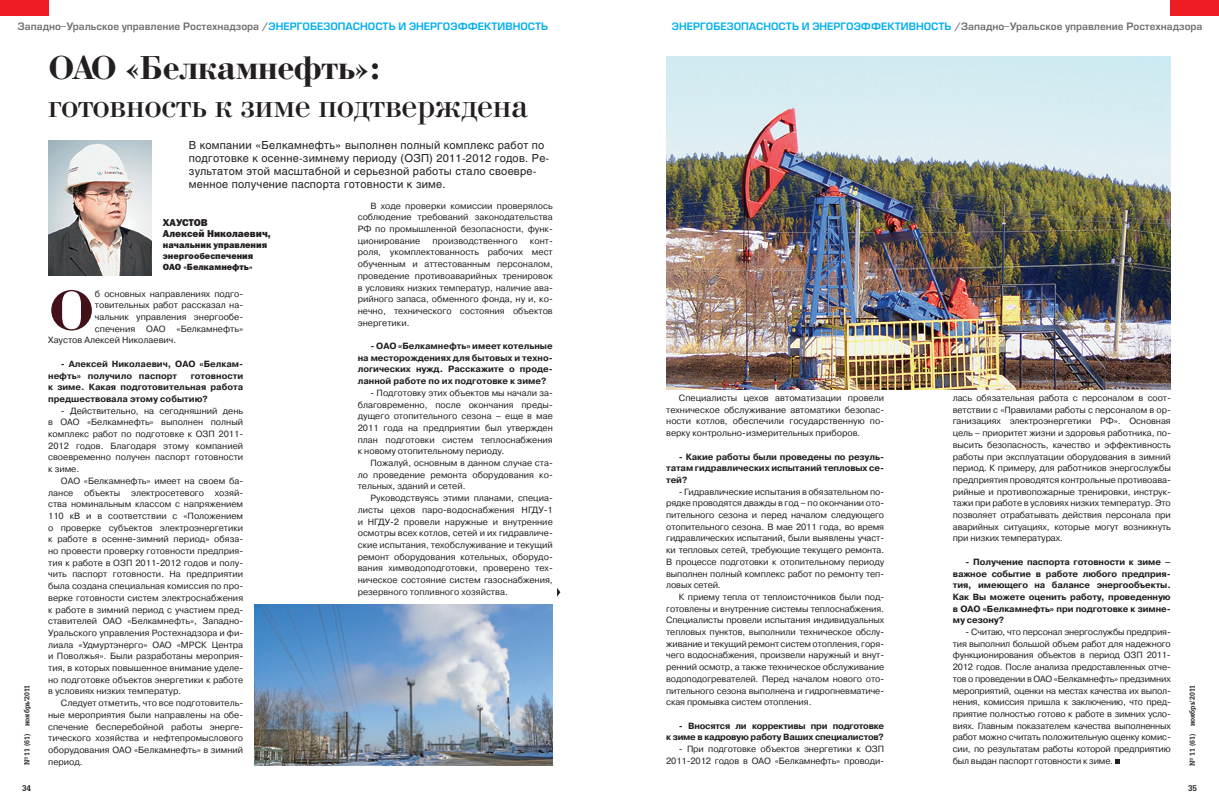
<style>
.page{position:relative;width:1219px;height:808px;background:#fff}
.page>*{position:absolute;margin:0;border:0;box-sizing:border-box;transform-origin:0 0}
.Text1{font:700 59.5px "Bodoni C";color:#43111a}
.Text1-2{font:35px "Bodoni C";color:#231f20}
.Text1-3{font:700 35px "Bodoni C";color:#231f20}
.Text1-4{font:11px/13px "Helios";letter-spacing:.02em;color:#231f20}
.t1{font:10px "Europe Demi";color:#6c6d70}
.Подпись{font:10px "Franklin Gothic Heavy C";color:#231f20}
.Text1-5{font:9px/11.7px "Pragmatica C";color:#231f20;text-align:justify}
.Text1-6{font:700 9px/11.7px "Pragmatica C";letter-spacing:-.01em;color:#231f20;text-align:justify}
.Text1-7{font:9px/11.7px "Pragmatica C";letter-spacing:-.02em;color:#231f20}
.Подпись-2{font:9px "Franklin Gothic Heavy C";color:#231f20}
.t2{font:700 8px "AG Gloria";color:#231f20}
.t3{font:700 7px "AG Gloria";color:#231f20}
.s1{color:#00aeef}
</style>
<div class="page">
<img style="left:48px;top:141px;width:103px;height:135px">
<svg style="left:1115px;top:759px;width:4px;height:5px"></svg>
<img style="left:255px;top:605px;width:298px;height:160px">
<img style="left:666px;top:57px;width:505px;height:333px">
<div style="left:1171px;top:0;width:48px;height:15px;background:#ee1d23"></div>
<div style="left:0;top:0;width:48px;height:15px;background:#ee1d23"></div>
<svg style="left:557px;top:588px;width:3px;height:9px"></svg>
<p class="t1" style="left:18px;top:20px;width:532px">Западно-Уральское управление Ростехнадзора /<span class="s1">энергобезопасность и энергоэффективность</span></p>
<p class="t1" style="left:672px;top:20px;width:532px"><span class="s1">энергобезопасность и энергоэффективность</span> /Западно-Уральское управление Ростехнадзора</p>
<p class="t3" style="left:23px;top:765px;width:82px;rotate:-90deg">№ 11 (61) ноябрь'2011</p>
<p class="t2" style="left:22px;top:784px;width:10px">34</p>
<p class="Text1-3" style="left:48px;top:50px;width:335px">ОАО «Белкамнефть»:</p>
<p class="Text1-2" style="left:48px;top:87px;width:481px">готовность к зиме подтверждена</p>
<p class="Text1-4" style="left:189px;top:139px;width:362px">В компании «Белкамнефть» выполнен полный комплекс работ по подготовке к осенне-зимнему периоду (ОЗП) 2011-2012 годов. Ре&shy;зультатом этой масштабной и серьезной работы стало своевре&shy;менное получение паспорта готовности к зиме.</p>
<p class="Подпись" style="left:163px;top:217px;width:46px">ХАУСТОВ</p>
<p class="Подпись" style="left:163px;top:228px;width:110px">Алексей Николаевич,</p>
<p class="Подпись-2" style="left:163px;top:240px;width:106px">начальник управления</p>
<p class="Подпись-2" style="left:163px;top:251px;width:92px">энергообеспечения</p>
<p class="Подпись-2" style="left:163px;top:262px;width:91px">ОАО «Белкамнефть»</p>
<p class="Text1" style="left:48px;top:279px;width:48px">О</p>
<p class="Text1-5" style="left:95px;top:288px;width:150px">б основных направлениях подго-</p>
<p class="Text1-5" style="left:95px;top:299px;width:150px">товительных работ рассказал на-</p>
<p class="Text1-5" style="left:95px;top:311px;width:150px">чальник управления энергообе-</p>
<p class="Text1-5" style="left:95px;top:323px;width:150px">спечения ОАО «Белкамнефть»</p>
<p class="Text1-5" style="left:48px;top:334px;width:130px">Хаустов Алексей Николаевич.</p>
<p class="Text1-6" style="left:48px;top:358px;width:197px;text-indent:13px">- Алексей Николаевич, ОАО «Белкам&shy;нефть» получило паспорт</p>
<p class="Text1-6" style="left:48px;top:370px;width:197px;text-indent:143px">готовности к зиме. Какая подготовительная работа предшествовала этому событию?</p>
<p class="Text1-5" style="left:48px;top:405px;width:197px;text-indent:13px">- Действительно, на сегодняшний день в ОАО «Белкамнефть» выполнен полный комплекс работ по подготовке к ОЗП 2011- 2012 годов. Благодаря этому компанией своевременно получен паспорт готовности к зиме.</p>
<p class="Text1-5" style="left:48px;top:475px;width:197px;text-align:left;text-indent:13px">ОАО «Белкамнефть» имеет на своем ба&shy;лансе объекты электросетевого хозяй&shy;ства номинальным классом с напряжением 110 кВ и в соответствии с «Положением о проверке субъектов электроэнергетики к работе в осенне-зимний период» обяза&shy;но провести проверку готовности предприя&shy;тия к работе в ОЗП 2011-2012 годов и полу&shy;чить паспорт готовности. На предприятии была создана специальная комиссия по про&shy;верке готовности систем электроснабжения к работе в зимний период с участием пред&shy;ставителей ОАО «Белкамнефть», Западно-Уральского управления Ростехнадзора и фи&shy;лиала «Удмуртэнерго» ОАО «МРСК Центра и Поволжья». Были разработаны мероприя&shy;тия, в которых повышенное внимание уделе&shy;но подготовке объектов энергетики к работе в условиях низких температур.</p>
<p class="Text1-5" style="left:48px;top:697px;width:197px;text-indent:13px">Следует отметить, что все подготовитель&shy;ные мероприятия были направлены на обе&shy;спечение бесперебойной работы энерге&shy;тического хозяйства и нефтепромыслового оборудования ОАО «Белкамнефть» в зимний период.</p>
<p class="Text1-5" style="left:358px;top:200px;width:197px;text-indent:13px">В ходе проверки комиссии проверялось соблюдение требований законодательства РФ по промышленной безопасности, функ&shy;ционирование</p>
<p class="Text1-5" style="left:358px;top:235px;width:197px;text-align:left;text-indent:172px">конт&shy;роля, укомплектованность рабочих мест обученным и аттестованным персоналом, проведение противоаварийных тренировок в условиях низких температур, наличие ава&shy;рийного запаса, обменного фонда, ну и, ко&shy;нечно, технического состояния объектов энергетики.</p>
<p class="Text1-6" style="left:358px;top:340px;width:197px;text-indent:13px">- ОАО «Белкамнефть» имеет котельные на месторождениях для бытовых и техно&shy;логических нужд. Расскажите о проде&shy;ланной работе по их подготовке к зиме?</p>
<p class="Text1-5" style="left:358px;top:387px;width:197px;text-indent:13px">- Подготовку этих объектов мы начали за&shy;благовременно, после окончания преды&shy;дущего отопительного сезона – еще в мае 2011 года на предприятии был утвержден план подготовки систем теплоснабжения к новому отопительному периоду.</p>
<p class="Text1-5" style="left:358px;top:457px;width:197px;text-indent:13px">Пожалуй, основным в данном случае ста&shy;ло проведение ремонта оборудования ко&shy;тельных, зданий и сетей.</p>
<p class="Text1-5" style="left:358px;top:492px;width:197px;text-align:left;text-indent:13px">Руководствуясь этими планами, специа&shy;листы цехов паро-водоснабжения НГДУ-1 и НГДУ-2 провели наружные и внутренние осмотры всех котлов, сетей и их гидравличе&shy;ские испытания, техобслуживание и текущий ремонт оборудования котельных, оборудо&shy;вания химводоподготовки, проверено тех&shy;ническое состояние систем газоснабжения, резервного топливного хозяйства.</p>
<p class="Text1-5" style="left:433px;top:235px;width:87px">производственного</p>
<p class="Text1-5" style="left:666px;top:392px;width:219px;text-indent:13px">Специалисты цехов автоматизации провели техническое обслуживание автоматики безопас&shy;ности котлов, обеспечили государственную по&shy;верку контрольно-измерительных приборов.</p>
<p class="Text1-6" style="left:666px;top:451px;width:219px;text-indent:13px">- Какие работы были проведены по резуль&shy;татам гидравлических испытаний тепловых се&shy;тей?</p>
<p class="Text1-5" style="left:666px;top:486px;width:219px;text-align:left;text-indent:13px">- Гидравлические испытания в обязательном по&shy;рядке проводятся дважды в год – по окончании ото&shy;пительного сезона и перед началом следующего отопительного сезона. В мае 2011 года, во время гидравлических испытаний, были выявлены участ&shy;ки тепловых сетей, требующие текущего ремонта.<br>В процессе подготовки к отопительному периоду выполнен полный комплекс работ по ремонту теп&shy;ловых сетей.</p>
<p class="Text1-5" style="left:666px;top:591px;width:219px;text-align:left;text-indent:13px">К приему тепла от теплоисточников были под&shy;готовлены и внутренние системы теплоснабжения.<br>Специалисты провели испытания индивидуальных тепловых пунктов, выполнили техническое обслу&shy;живание итекущий ремонт систем отопления, горя&shy;чего водоснабжения, произвели наружный и внут&shy;ренний осмотр, а также техническое обслуживание водоподогревателей. Перед началом нового ото&shy;пительного сезона выполнена и гидропневматиче&shy;ская промывка систем отопления.</p>
<p class="Text1-6" style="left:666px;top:720px;width:219px;text-align:right">- Вносятся ли коррективы при подготовке<br>к зиме в кадровую работу Ваших специалистов?</p>
<p class="Text1-5" style="left:666px;top:743px;width:219px;text-align:right">- При подготовке объектов энергетики к ОЗП<br>2011-2012 годов в ОАО «Белкамнефть» проводи-</p>
<p class="Text1-5" style="left:953px;top:392px;width:219px">лась обязательная работа с персоналом в соот&shy;ветствии с «Правилами работы с персоналом в ор&shy;ганизациях электроэнергетики РФ». Основная цель – приоритет жизни и здоровья работника, по&shy;высить безопасность, качество и эффективность работы при эксплуатации оборудования в зимний период. К примеру, для работников энергослужбы предприятия проводятся контрольные противоава&shy;рийные и противопожарные тренировки, инструк&shy;тажи при работе в условиях низких температур. Это позволяет отрабатывать действия персонала при аварийных ситуациях, которые могут возникнуть при низких температурах.</p>
<p class="Text1-6" style="left:953px;top:556px;width:219px;text-indent:13px">- Получение паспорта готовности к зиме – важное событие в работе любого предприя&shy;тия, имеющего на балансе энергообъекты.<br>Как Вы можете оценить работу, проведенную в ОАО «Белкамнефть» при подготовке к зимне&shy;му сезону?</p>
<p class="Text1-7" style="left:953px;top:626px;width:219px;text-indent:13px">- Считаю, что персонал энергослужбы предприя&shy;тия выполнил большой объем работ для надежного функционирования объектов в период ОЗП 2011- 2012 годов. После анализа предоставленных отче&shy;тов о проведении в ОАО «Белкамнефть» предзимних мероприятий, оценки на местах качества их выпол&shy;нения, комиссия пришла к заключению, что пред&shy;приятие полностью готово к работе в зимних усло&shy;виях. Главным показателем качества выполненных работ можно считать положительную оценку комис&shy;сии, по результатам работы которой предприятию был выдан паспорт готовности к зиме.</p>
<p class="t3" style="left:1188px;top:766px;width:82px;rotate:-90deg">№ 11 (61) ноябрь'2011</p>
<p class="t2" style="left:1188px;top:783px;width:10px">35</p>
</div>
